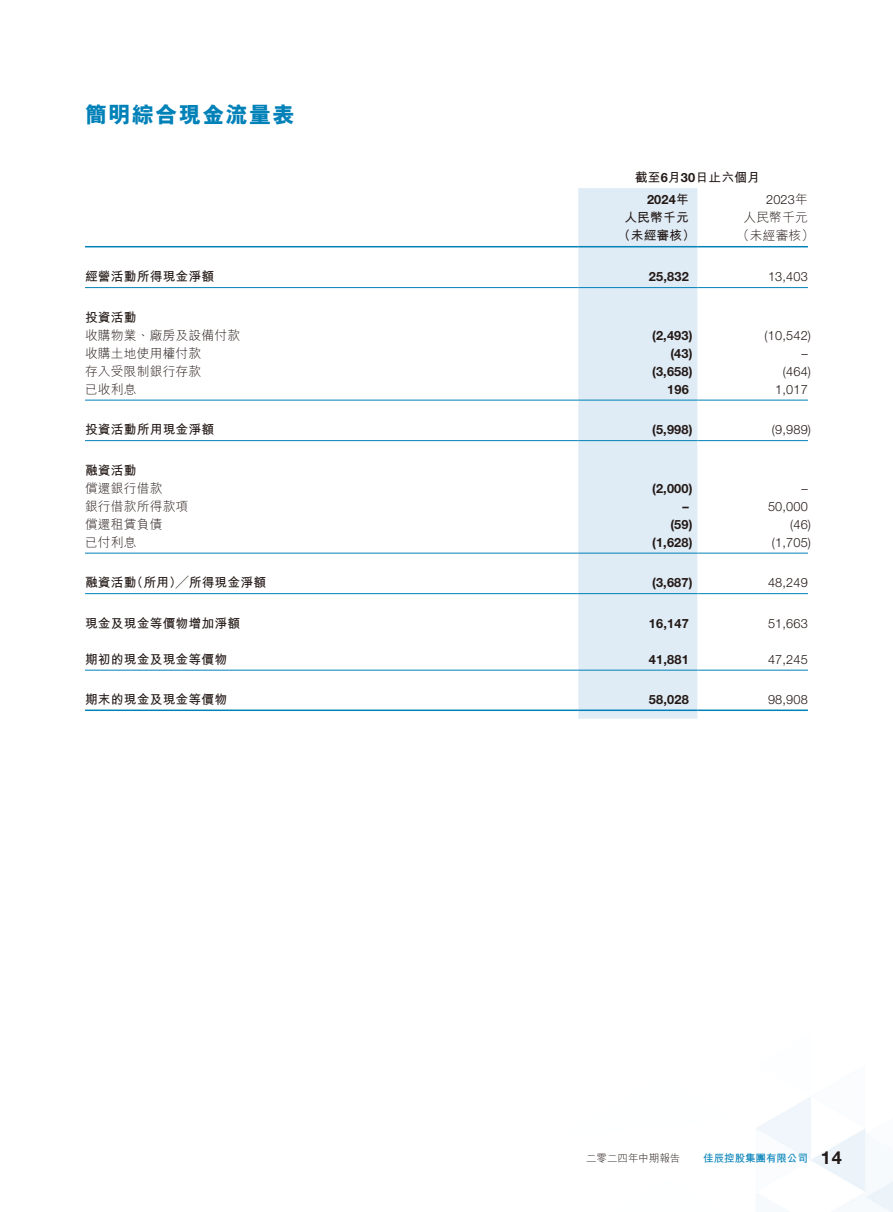
<style>
.page{position:relative;width:893px;height:1212px;background:#fff}
.page>*{position:absolute;margin:0;border:0;box-sizing:border-box;transform-origin:0 0}
.t1{font:800 22.5px "M Hei HK";letter-spacing:.04em;color:#0081b8}
.t2{font:700 18px "Helvetica Neue LT Std";color:#231916}
.t3{font:700 12.75px "M Hei HK";letter-spacing:.015em;color:#231916}
.t4{font:700 12.75px "Helvetica Neue LT Std";letter-spacing:.015em;color:#231916}
.t5{font:300 12.75px "Helvetica Neue LT Std";letter-spacing:.015em;color:#231916}
.t6{font:300 12.75px "M Hei HK";letter-spacing:.015em;color:#231916}
.t7{font:700 10.5px "M Hei HK";letter-spacing:-.005em;color:#0081b8}
.t8{font:300 10.5px "M Hei HK";letter-spacing:-.005em;color:#231916}
.s1{font-family:"Helvetica Neue LT Std"}
.s2{font-family:"M Hei HK"}
</style>
<div class="page">
<div style="left:578px;top:188px;width:119px;height:531px;background:#dfebf5"></div>
<hr style="left:85px;top:246px;width:493px;height:1px;background:#0081b8">
<hr style="left:578px;top:246px;width:119px;height:1px;background:#0081b8">
<hr style="left:697px;top:246px;width:111px;height:1px;background:#0081b8">
<hr style="left:85px;top:287px;width:493px;height:1px;background:#0081b8">
<hr style="left:578px;top:287px;width:119px;height:1px;background:#0081b8">
<hr style="left:697px;top:287px;width:111px;height:1px;background:#0081b8">
<hr style="left:85px;top:400px;width:493px;height:1px;background:#0081b8">
<hr style="left:578px;top:400px;width:119px;height:1px;background:#0081b8">
<hr style="left:697px;top:400px;width:111px;height:1px;background:#0081b8">
<hr style="left:85px;top:440px;width:493px;height:1px;background:#0081b8">
<hr style="left:578px;top:440px;width:119px;height:1px;background:#0081b8">
<hr style="left:697px;top:440px;width:111px;height:1px;background:#0081b8">
<hr style="left:85px;top:553px;width:493px;height:1px;background:#0081b8">
<hr style="left:578px;top:553px;width:119px;height:1px;background:#0081b8">
<hr style="left:697px;top:553px;width:111px;height:1px;background:#0081b8">
<hr style="left:85px;top:593px;width:493px;height:1px;background:#0081b8">
<hr style="left:578px;top:593px;width:119px;height:1px;background:#0081b8">
<hr style="left:697px;top:593px;width:111px;height:1px;background:#0081b8">
<hr style="left:85px;top:670px;width:493px;height:1px;background:#0081b8">
<hr style="left:578px;top:670px;width:119px;height:1px;background:#0081b8">
<hr style="left:697px;top:670px;width:111px;height:1px;background:#0081b8">
<hr style="left:85px;top:709px;width:493px;height:2px;background:#0081b8">
<hr style="left:578px;top:709px;width:119px;height:2px;background:#0081b8">
<hr style="left:697px;top:709px;width:111px;height:2px;background:#0081b8">
<h1 class="t1" style="left:85px;top:104px;width:211px">簡明綜合現金流量表</h1>
<p class="t3" style="left:635px;top:168px;width:127px">截至月<span class="s1">6 30</span>日止六個月</p>
<p class="t4" style="left:647px;top:192px;width:43px">2024<span class="s2">年</span></p>
<p class="t5" style="left:766px;top:192px;width:43px">2023<span class="s2">年</span></p>
<p class="t3" style="left:624px;top:209px;width:66px">人民幣千元</p>
<p class="t6" style="left:743px;top:211px;width:66px">人民幣千元</p>
<p class="t3" style="left:618px;top:227px;width:79px">（未經審核）</p>
<p class="t6" style="left:737px;top:229px;width:79px">（未經審核(</p>
<p class="t3" style="left:85px;top:267px;width:131px">經營活動所得現金淨額</p>
<p class="t3" style="left:85px;top:308px;width:53px">投資活動</p>
<p class="t4" style="left:649px;top:269px;width:41px">25,832</p>
<p class="t5" style="left:768px;top:269px;width:41px">13,403</p>
<p class="t6" style="left:85px;top:328px;width:157px">收購物業、廠房及設備付款</p>
<p class="t4" style="left:652px;top:327px;width:42px">)2,493(</p>
<p class="t5" style="left:764px;top:327px;width:48px">)10,542(</p>
<p class="t6" style="left:85px;top:346px;width:118px">收購土地使用權付款</p>
<p class="t4" style="left:670px;top:345px;width:24px">)43(</p>
<p class="t5" style="left:802px;top:345px;width:8px">–</p>
<p class="t6" style="left:85px;top:364px;width:118px">存入受限制銀行存款</p>
<p class="t4" style="left:652px;top:363px;width:42px">)3,658(</p>
<p class="t5" style="left:783px;top:363px;width:30px">)464(</p>
<p class="t6" style="left:85px;top:382px;width:53px">已收利息</p>
<p class="t4" style="left:667px;top:381px;width:23px">196</p>
<p class="t5" style="left:775px;top:381px;width:34px">1,017</p>
<p class="t3" style="left:85px;top:420px;width:131px">投資活動所用現金淨額</p>
<p class="t3" style="left:85px;top:461px;width:53px">融資活動</p>
<p class="t4" style="left:652px;top:422px;width:42px">)5,998(</p>
<p class="t5" style="left:772px;top:422px;width:41px">)9,989(</p>
<p class="t6" style="left:85px;top:481px;width:79px">償還銀行借款</p>
<p class="t4" style="left:652px;top:480px;width:42px">)2,000(</p>
<p class="t5" style="left:802px;top:480px;width:8px">–</p>
<p class="t6" style="left:85px;top:499px;width:105px">銀行借款所得款項</p>
<p class="t4" style="left:682px;top:498px;width:8px">–</p>
<p class="t5" style="left:768px;top:498px;width:41px">50,000</p>
<p class="t6" style="left:85px;top:517px;width:79px">償還租賃負債</p>
<p class="t4" style="left:670px;top:516px;width:24px">)59(</p>
<p class="t5" style="left:790px;top:516px;width:22px">)46(</p>
<p class="t6" style="left:85px;top:535px;width:53px">已付利息</p>
<p class="t4" style="left:652px;top:534px;width:42px">)1,628(</p>
<p class="t5" style="left:772px;top:534px;width:41px">)1,705(</p>
<p class="t3" style="left:130px;top:573px;width:137px">（所用）╱所得現金淨額</p>
<p class="t3" style="left:85px;top:573px;width:53px">融資活動</p>
<p class="t4" style="left:652px;top:575px;width:42px">)3,687(</p>
<p class="t5" style="left:768px;top:575px;width:41px">48,249</p>
<p class="t3" style="left:85px;top:614px;width:157px">現金及現金等價物增加淨額</p>
<p class="t4" style="left:649px;top:615px;width:41px">16,147</p>
<p class="t5" style="left:768px;top:615px;width:41px">51,663</p>
<p class="t3" style="left:85px;top:650px;width:144px">期初的現金及現金等價物</p>
<p class="t4" style="left:649px;top:651px;width:41px">41,881</p>
<p class="t5" style="left:768px;top:651px;width:41px">47,245</p>
<p class="t3" style="left:85px;top:690px;width:144px">期末的現金及現金等價物</p>
<p class="t4" style="left:649px;top:692px;width:41px">58,028</p>
<p class="t5" style="left:768px;top:692px;width:41px">98,908</p>
<p class="t8" style="left:586px;top:1153px;width:96px">二零二四年中期報告</p>
<p class="t7" style="left:703px;top:1151px;width:106px">佳辰控股集團有限公司</p>
<h2 class="t2" style="left:821px;top:1147px;width:22px">14</h2>
</div>
